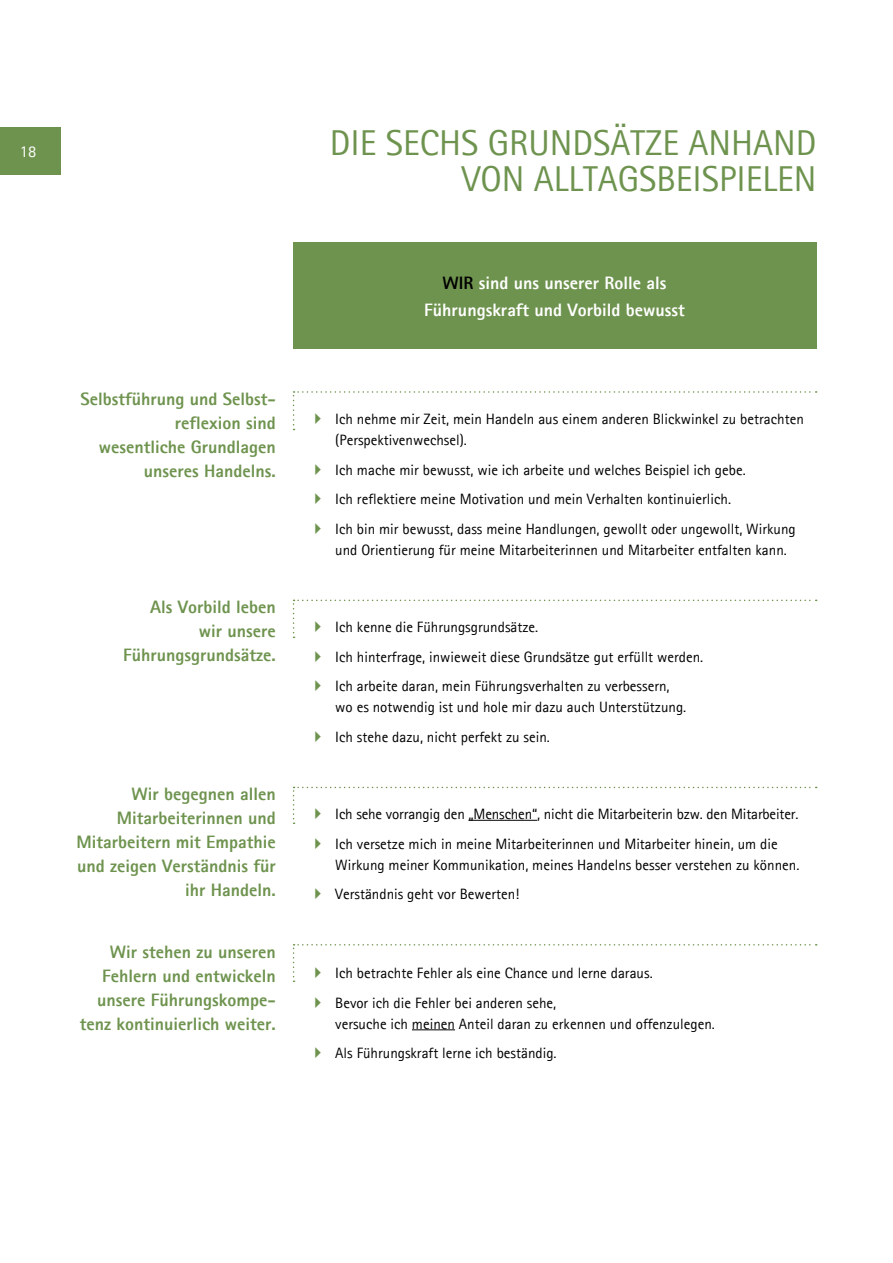
<style>
.page{position:relative;width:893px;height:1263px;background:#fff}
.page>*{position:absolute;margin:0;border:0;box-sizing:border-box;transform-origin:0 0}
.t1{font:36px/36px "Rotis Sans Serif";color:#6e934e;text-align:right}
.t2{font:800 18px/24px "Rotis Sans Serif";color:#6e934e;text-align:right}
.t3{font:800 18px/27px "Rotis Sans Serif";color:#fff;text-align:center}
.t4{font:16.5px "Rotis Sans Serif";color:#fff}
.t5{font:15px/29.5px "Rotis Sans Serif";color:#000}
.s1{color:#000}
</style>
<div class="page">
<div style="left:0;top:128px;width:61px;height:47px;background:#6e934e"></div>
<hr style="left:412px;top:1029px;width:43px;height:1px;background:#000">
<div style="left:293px;top:242px;width:523px;height:107px;background:#6e934e"></div>
<svg style="left:293px;top:391px;width:524px;height:39px"></svg>
<svg style="left:293px;top:600px;width:524px;height:38px"></svg>
<svg style="left:293px;top:787px;width:524px;height:37px"></svg>
<svg style="left:293px;top:944px;width:524px;height:38px"></svg>
<p class="t4" style="left:20px;top:145px;width:18px">18</p>
<p class="t2" style="left:80px;top:388px;width:197px">Selbstführung und Selbst&shy;reflexion sind<br>wesentliche Grundlagen unseres Handelns.</p>
<p class="t2" style="left:123px;top:597px;width:154px">Als Vorbild leben wir unsere<br>Führungsgrundsätze.</p>
<p class="t2" style="left:77px;top:784px;width:201px">Wir begegnen allen<br>Mitarbeiterinnen und<br>Mitarbeitern mit Empathie und zeigen Verständnis für ihr Handeln.</p>
<p class="t2" style="left:80px;top:941px;width:197px">Wir stehen zu unseren<br>Fehlern und entwickeln unsere Führungskompe&shy;tenz kontinuierlich weiter.</p>
<h1 class="t1" style="left:330px;top:127px;width:488px">DIE SECHS GRUNDSÄTZE ANHAND<br>VON ALLTAGSBEISPIELEN</h1>
<p class="t3" style="left:424px;top:271px;width:262px"><span class="s1">WIR</span> sind uns unserer Rolle als<br>Führungskraft und Vorbild bewusst</p>
<p class="t5" style="left:335px;top:410px;width:470px;line-height:21px">Ich nehme mir Zeit, mein Handeln aus einem anderen Blickwinkel zu betrachten (Perspektivenwechsel).</p>
<p class="t5" style="left:335px;top:456px;width:462px">Ich mache mir bewusst, wie ich arbeite und welches Beispiel ich gebe.<br>Ich reflektiere meine Motivation und mein Verhalten kontinuierlich.<br>Ich bin mir bewusst, dass meine Handlungen, gewollt oder ungewollt, Wirkung</p>
<p class="t5" style="left:335px;top:536px;width:453px">und Orientierung für meine Mitarbeiterinnen und Mitarbeiter entfalten kann.</p>
<p class="t5" style="left:335px;top:613px;width:369px">Ich kenne die Führungsgrundsätze.<br>Ich hinterfrage, inwieweit diese Grundsätze gut erfüllt werden.<br>Ich arbeite daran, mein Führungsverhalten zu verbessern,</p>
<p class="t5" style="left:335px;top:693px;width:352px">wo es notwendig ist und hole mir dazu auch Unterstützung.<br>Ich stehe dazu, nicht perfekt zu sein.</p>
<p class="t5" style="left:335px;top:800px;width:465px">Ich sehe vorrangig den „Menschen“, nicht die Mitarbeiterin bzw. den Mitarbeiter.<br>Ich versetze mich in meine Mitarbeiterinnen und Mitarbeiter hinein, um die</p>
<p class="t5" style="left:335px;top:851px;width:466px">Wirkung meiner Kommunikation, meines Handelns besser verstehen zu können.<br>Verständnis geht vor Bewerten!</p>
<p class="t5" style="left:335px;top:959px;width:319px">Ich betrachte Fehler als eine Chance und lerne daraus.<br>Bevor ich die Fehler bei anderen sehe,</p>
<p class="t5" style="left:335px;top:1010px;width:381px">versuche ich meinen Anteil daran zu erkennen und offenzulegen.<br>Als Führungskraft lerne ich beständig.</p>
</div>
